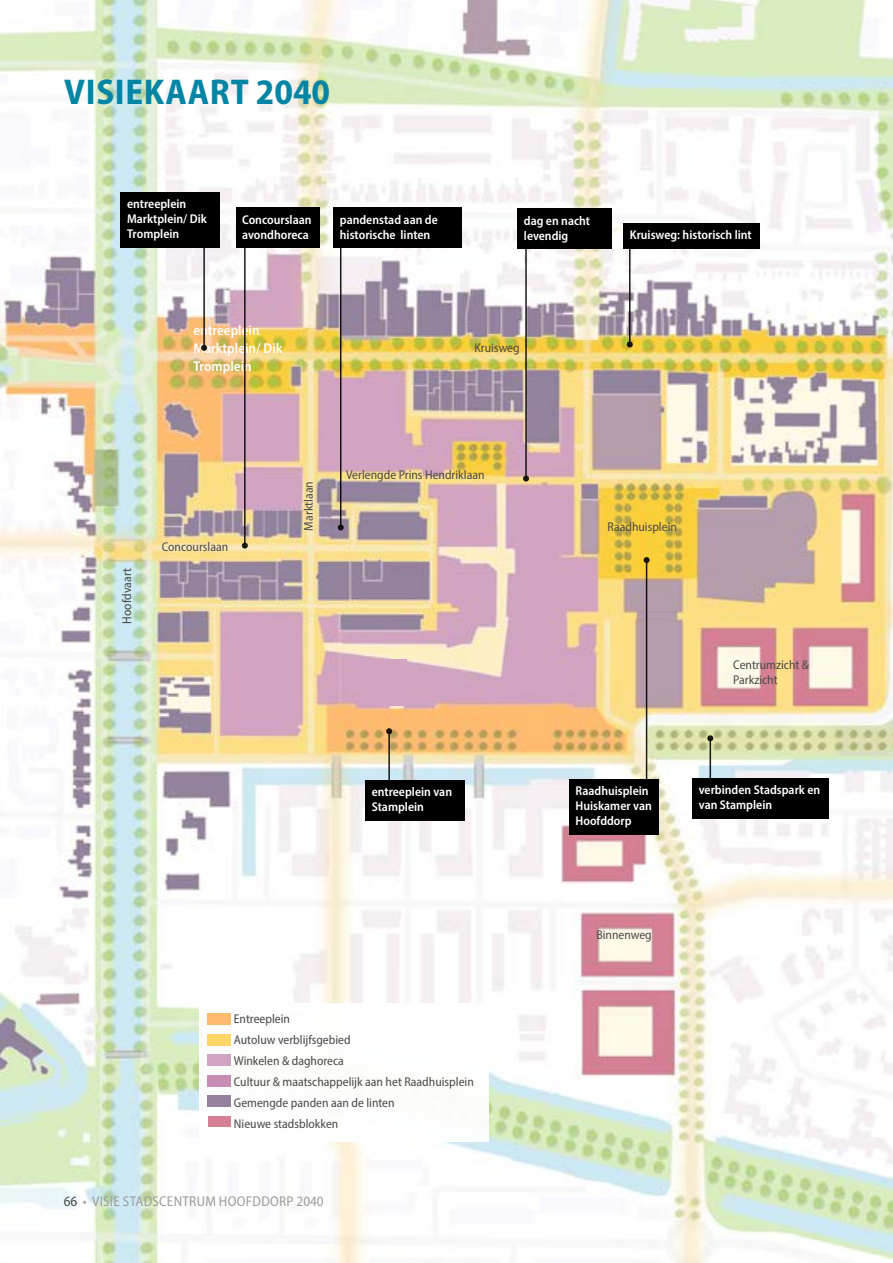
<style>
.page{position:relative;width:893px;height:1263px;background:#fff}
.page>*{position:absolute;margin:0;border:0;box-sizing:border-box;transform-origin:0 0}
.t1{font:700 semi-condensed 36px "Myriad Pro";letter-spacing:.02em;color:#0085a5}
.Bijschrift_in_zwart_balkje{font:600 semi-condensed 14.25px/18px "Myriad Pro";color:#fff}
.t2{font:semi-condensed 14.25px "Myriad Pro";letter-spacing:.02em;color:#9d9d9c}
.Bijschrift_in_zwart_balkje-2{font:600 semi-condensed 12.75px/15px "Myriad Pro";color:#fff}
.legenda{font:semi-condensed 12.75px "Myriad Pro";color:#4a4a49}
.Bijschrift{font:semi-condensed 12.75px/15px "Myriad Pro";color:#4a4a49}
.s1{color:#4a4a49}
</style>
<div class="page">
<img style="left:0;top:0;width:893px;height:1263px">
<div style="left:366px;top:659px;width:40px;height:47px;background:#d2a4c1"></div>
<div style="left:121px;top:192px;width:99px;height:56px;background:#000"></div>
<div style="left:623px;top:223px;width:137px;height:26px;background:#000"></div>
<hr style="left:203px;top:244px;width:2px;height:104px;background:#000">
<svg style="left:201px;top:345px;width:6px;height:6px"></svg>
<hr style="left:244px;top:244px;width:2px;height:302px;background:#000">
<svg style="left:242px;top:543px;width:6px;height:6px"></svg>
<hr style="left:340px;top:232px;width:1px;height:295px;background:#000">
<svg style="left:338px;top:524px;width:6px;height:6px"></svg>
<hr style="left:525px;top:241px;width:2px;height:238px;background:#000">
<svg style="left:523px;top:476px;width:6px;height:6px"></svg>
<hr style="left:629px;top:241px;width:1px;height:103px;background:#000">
<svg style="left:627px;top:341px;width:6px;height:6px"></svg>
<hr style="left:388px;top:731px;width:2px;height:68px;background:#000">
<svg style="left:386px;top:728px;width:6px;height:6px"></svg>
<hr style="left:646px;top:560px;width:1px;height:224px;background:#000">
<svg style="left:644px;top:557px;width:6px;height:6px"></svg>
<hr style="left:709px;top:738px;width:2px;height:54px;background:#000">
<svg style="left:707px;top:735px;width:6px;height:6px"></svg>
<div style="left:365px;top:780px;width:100px;height:40px;background:#000"></div>
<div style="left:236px;top:208px;width:84px;height:40px;background:#000"></div>
<div style="left:333px;top:208px;width:129px;height:40px;background:#000"></div>
<div style="left:517px;top:209px;width:95px;height:40px;background:#000"></div>
<div style="left:692px;top:778px;width:137px;height:40px;background:#000"></div>
<div style="left:569px;top:779px;width:89px;height:56px;background:#000"></div>
<div style="left:200px;top:1003px;width:289px;height:138px;background:#fff"></div>
<div style="left:207px;top:1013px;width:24px;height:12px;background:#ffba70"></div>
<div style="left:207px;top:1055px;width:24px;height:11px;background:#d1a3c2"></div>
<div style="left:207px;top:1034px;width:24px;height:11px;background:#fcd666"></div>
<div style="left:207px;top:1075px;width:24px;height:12px;background:#c78cb3"></div>
<div style="left:207px;top:1095px;width:24px;height:12px;background:#94829e"></div>
<div style="left:208px;top:1116px;width:22px;height:11px;background:#d68094"></div>
<h2 class="t1" style="left:64px;top:68px;width:268px">VISIEKAART 2040</h2>
<p class="Bijschrift_in_zwart_balkje-2" style="left:127px;top:196px;width:81px">entreeplein<br>Marktplein/ Dik<br>Tromplein</p>
<p class="Bijschrift_in_zwart_balkje-2" style="left:242px;top:211px;width:71px">Concourslaan avondhoreca</p>
<p class="Bijschrift_in_zwart_balkje-2" style="left:340px;top:211px;width:99px">pandenstad aan de historische linten</p>
<p class="Bijschrift_in_zwart_balkje-2" style="left:524px;top:213px;width:68px">dag en nacht levendig</p>
<p class="Bijschrift_in_zwart_balkje" style="left:193px;top:321px;width:68px">entreeplein</p>
<p class="Bijschrift_in_zwart_balkje" style="left:193px;top:339px;width:91px">Marktplein/ Dik<br>Tromplein</p>
<p class="Bijschrift" style="left:474px;top:340px;width:47px">Kruisweg</p>
<p class="Bijschrift_in_zwart_balkje-2" style="left:630px;top:227px;width:124px">Kruisweg: historisch lint</p>
<p class="Bijschrift" style="left:119px;top:623px;width:57px;rotate:-90deg">Hoofdvaart</p>
<p class="Bijschrift" style="left:162px;top:538px;width:68px">Concourslaan</p>
<p class="Bijschrift" style="left:301px;top:530px;width:51px;rotate:-90deg">Marktlaan</p>
<p class="Bijschrift" style="left:346px;top:467px;width:140px">Verlengde Prins Hendriklaan</p>
<p class="Bijschrift" style="left:607px;top:518px;width:71px">Raadhuisplein</p>
<p class="Bijschrift" style="left:733px;top:657px;width:77px">Centrumzicht &amp;<br>Parkzicht</p>
<p class="Bijschrift_in_zwart_balkje-2" style="left:372px;top:784px;width:82px">entreeplein van<br>Stamplein</p>
<p class="legenda" style="left:234px;top:1011px;width:58px">Entreeplein</p>
<p class="legenda" style="left:234px;top:1032px;width:118px">Autoluw verblijfsgebied</p>
<p class="legenda" style="left:234px;top:1053px;width:111px">Winkelen &amp; daghoreca</p>
<p class="legenda" style="left:234px;top:1074px;width:241px">Cultuur &amp; maatschappelijk aan het Raadhuisplein</p>
<p class="legenda" style="left:234px;top:1095px;width:162px">Gemengde panden aan de linten</p>
<p class="legenda" style="left:234px;top:1116px;width:106px">Nieuwe stadsblokken</p>
<p class="t2" style="left:64px;top:1192px;width:261px"><span class="s1">66</span> • VISIE STADSCENTRUM HOOFDDORP 2040</p>
<p class="Bijschrift_in_zwart_balkje-2" style="left:576px;top:783px;width:78px">Raadhuisplein<br>Huiskamer van<br>Hoofddorp</p>
<p class="Bijschrift" style="left:596px;top:927px;width:57px">Binnenweg</p>
<p class="Bijschrift_in_zwart_balkje-2" style="left:699px;top:782px;width:123px">verbinden Stadspark en van Stamplein</p>
</div>
